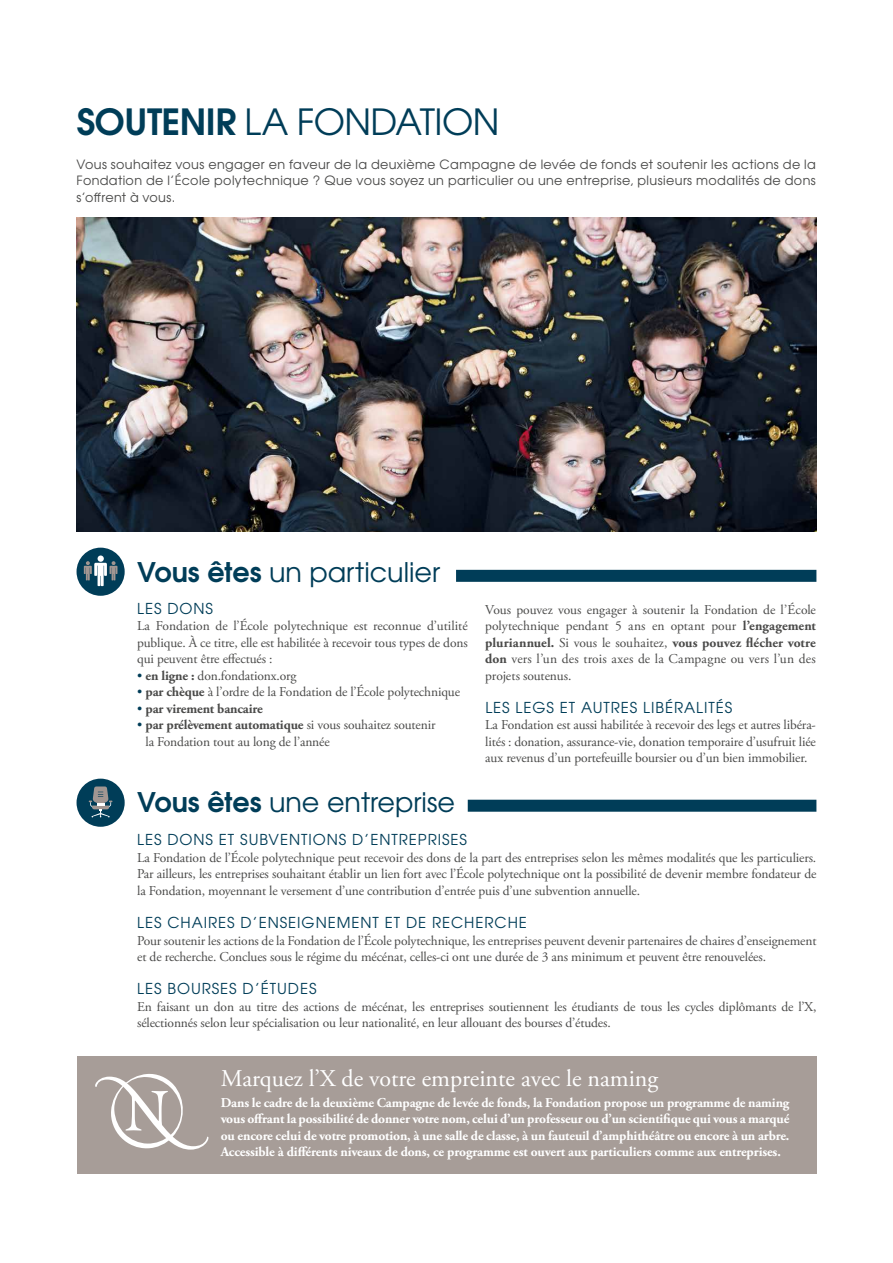
<style>
.page{position:relative;width:893px;height:1263px;background:#fff}
.page>*{position:absolute;margin:0;border:0;box-sizing:border-box;transform-origin:0 0}
.t1{font:36px "Te X Gyre Adventor";letter-spacing:-.015em;color:#003d58}
.t2{font:27px "Te X Gyre Adventor";color:#003d58}
.t3{font:24px "Adobe Garamond Pro";color:#fff}
.t4{font:15px "Te X Gyre Adventor";letter-spacing:.065em;color:#003d58}
.t5{font:13.5px/16.5px "Adobe Garamond Pro";letter-spacing:-.01em;color:#4a4a49;text-align:justify}
.t6{font:700 13.5px/16.5px "Adobe Garamond Pro";letter-spacing:-.01em;color:#fff;text-align:justify}
.t7{font:700 13.5px "Adobe Garamond Pro";letter-spacing:-.01em;color:#4a4a49}
.t8{font:12.75px/16.5px "Te X Gyre Adventor";letter-spacing:.03em;color:#4a4a49;text-align:justify}
.s1{font-weight:700}
.s2{color:#003d58}
.s3{font-weight:400;color:#003d58}
</style>
<div class="page">
<img style="left:77px;top:218px;width:739px;height:314px">
<div style="left:77px;top:1057px;width:739px;height:117px;background:#a79d98"></div>
<div style="left:456px;top:570px;width:360px;height:12px;background:#003d58"></div>
<div style="left:468px;top:800px;width:348px;height:12px;background:#003d58"></div>
<div style="left:77px;top:548px;width:48px;height:48px;background:#003d58;border-radius:50%"></div>
<svg style="left:84px;top:555px;width:33px;height:31px"></svg>
<div style="left:77px;top:779px;width:48px;height:48px;background:#003d58;border-radius:50%"></div>
<svg style="left:89px;top:786px;width:23px;height:31px"></svg>
<svg style="left:95px;top:1073px;width:114px;height:76px"></svg>
<h1 class="t1" style="left:77px;top:93px;width:424px"><span class="s1">SOUTENIR</span> LA FONDATION</h1>
<p class="t8" style="left:77px;top:155px;width:741px">Vous souhaitez vous engager en faveur de la deuxième Campagne de levée de fonds et soutenir les actions de la Fondation de l’École polytechnique ? Que vous soyez un particulier ou une entreprise, plusieurs modalités de dons s’offrent à vous.</p>
<h2 class="t2" style="left:137px;top:550px;width:305px"><span class="s1">Vous êtes</span> un particulier</h2>
<p class="t4" style="left:137px;top:596px;width:77px">LES DONS</p>
<p class="t5" style="left:137px;top:618px;width:332px">La Fondation de l’École polytechnique est reconnue d’utilité publique. À ce titre, elle est habilitée à recevoir tous types de dons qui peuvent être effectués :</p>
<p class="t5" style="left:137px;top:668px;width:161px"><span class="s2">•</span> <span class="s1">en ligne :</span> don.fondationx.org</p>
<p class="t5" style="left:137px;top:684px;width:324px"><span class="s2">•</span> <span class="s1">par chèque</span> à l’ordre de la Fondation de l’École polytechnique</p>
<p class="t7" style="left:137px;top:701px;width:127px"><span class="s3">•</span> par virement bancaire</p>
<p class="t5" style="left:145px;top:717px;width:292px;text-indent:-8px"><span class="s2">•</span> <span class="s1">par prélèvement automatique</span> si vous souhaitez soutenir la Fondation tout au long de l’année</p>
<h2 class="t2" style="left:137px;top:781px;width:319px"><span class="s1">Vous êtes</span> une entreprise</h2>
<p class="t5" style="left:485px;top:602px;width:332px">Vous pouvez vous engager à soutenir la Fondation de l’École polytechnique pendant 5 ans en optant pour <span class="s1">l’engagement pluriannuel.</span> Si vous le souhaitez, <span class="s1">vous pouvez flécher votre don</span> vers l’un des trois axes de la Campagne ou vers l’un des projets soutenus.</p>
<p class="t4" style="left:485px;top:695px;width:248px">LES LEGS ET AUTRES LIBÉRALITÉS</p>
<p class="t5" style="left:485px;top:717px;width:332px">La Fondation est aussi habilitée à recevoir des legs et autres libéra&shy;lités : donation, assurance-vie, donation temporaire d’usufruit liée aux revenus d’un portefeuille boursier ou d’un bien immobilier.</p>
<p class="t4" style="left:137px;top:828px;width:331px">LES DONS ET SUBVENTIONS D’ENTREPRISES</p>
<p class="t5" style="left:137px;top:850px;width:681px">La Fondation de l’École polytechnique peut recevoir des dons de la part des entreprises selon les mêmes modalités que les particuliers.<br>Par ailleurs, les entreprises souhaitant établir un lien fort avec l’École polytechnique ont la possibilité de devenir membre fondateur de la Fondation, moyennant le versement d’une contribution d’entrée puis d’une subvention annuelle.</p>
<p class="t4" style="left:137px;top:911px;width:391px">LES CHAIRES D’ENSEIGNEMENT ET DE RECHERCHE</p>
<p class="t5" style="left:137px;top:932px;width:681px">Pour soutenir les actions de la Fondation de l’École polytechnique, les entreprises peuvent devenir partenaires de chaires d’enseignement et de recherche. Conclues sous le régime du mécénat, celles-ci ont une durée de 3 ans minimum et peuvent être renouvelées.</p>
<p class="t4" style="left:137px;top:977px;width:181px">LES BOURSES D’ÉTUDES</p>
<p class="t5" style="left:137px;top:998px;width:681px">En faisant un don au titre des actions de mécénat, les entreprises soutiennent les étudiants de tous les cycles diplômants de l’X, sélectionnés selon leur spécialisation ou leur nationalité, en leur allouant des bourses d’études.</p>
<h3 class="t3" style="left:221px;top:1064px;width:439px">Marquez l’X de votre empreinte avec le naming</h3>
<p class="t6" style="left:221px;top:1094px;width:570px">Dans le cadre de la deuxième Campagne de levée de fonds, la Fondation propose un programme de naming vous offrant la possibilité de donner votre nom, celui d’un professeur ou d’un scientifique qui vous a marqué ou encore celui de votre promotion, à une salle de classe, à un fauteuil d’amphithéâtre ou encore à un arbre.<br>Accessible à différents niveaux de dons, ce programme est ouvert aux particuliers comme aux entreprises.</p>
</div>
